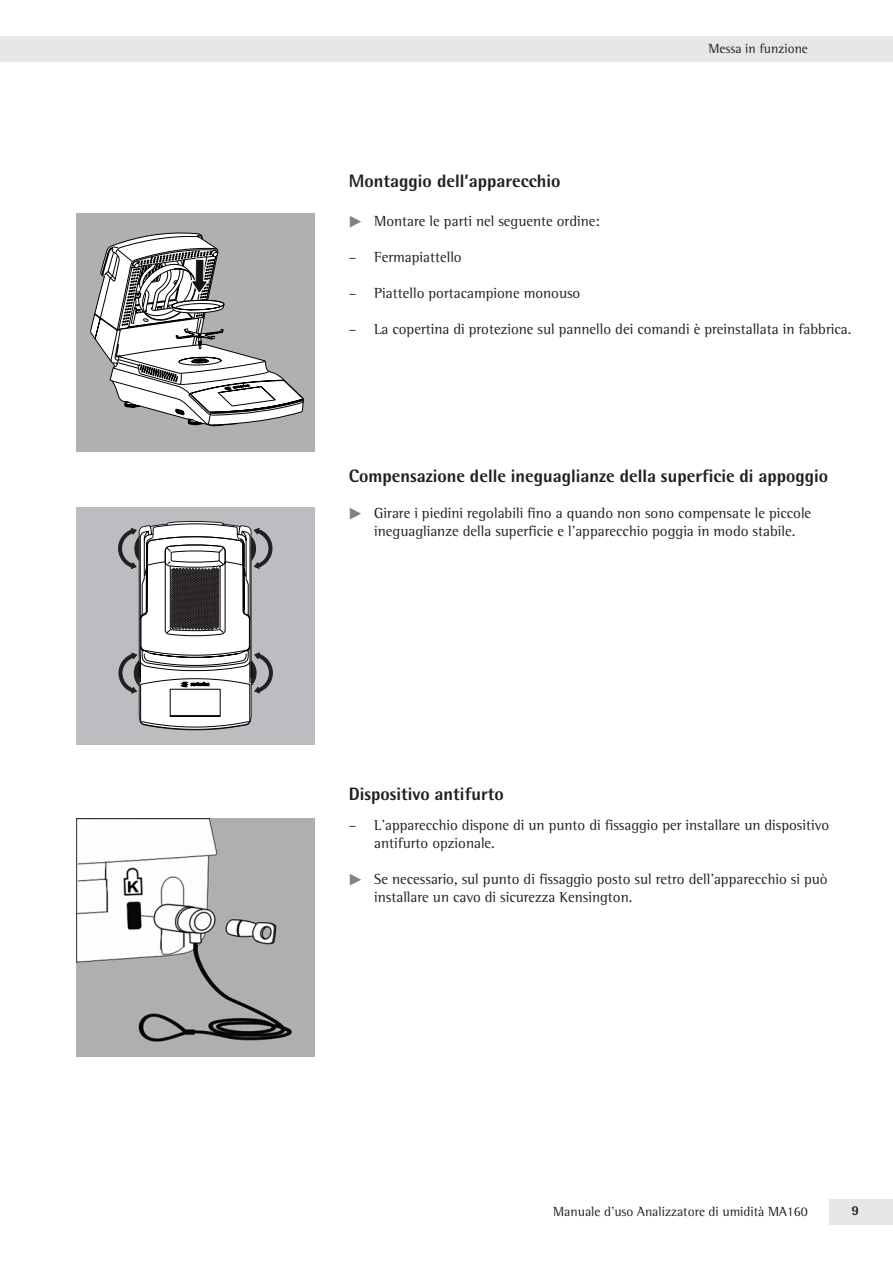
<style>
.page{position:relative;width:893px;height:1263px;background:#fff}
.page>*{position:absolute;margin:0;border:0;box-sizing:border-box;transform-origin:0 0}
.t1{font:800 18px "Sartorius Rotis Sans 2013";color:#231f20}
.t2{font:15px/18px "Sartorius Rotis Mail 2013";color:#231f20}
.t3{font:13.5px "Sartorius Rotis Mail 2013";color:#231f20}
.t4{font:800 13.5px "Sartorius Rotis Sans 2013";color:#231f20}
.s1{font-family:"Pik 6";color:#808285}
</style>
<div class="page">
<div style="left:0;top:36px;width:893px;height:26px;background:#e6e7e9"></div>
<div style="left:829px;top:1199px;width:64px;height:26px;background:#e6e7e9"></div>
<div style="left:77px;top:214px;width:238px;height:238px;background:#b0b0b0"></div>
<svg style="left:91px;top:232px;width:213px;height:194px"></svg>
<div style="left:77px;top:507px;width:238px;height:238px;background:#bcbdc0"></div>
<svg style="left:119px;top:520px;width:153px;height:210px"></svg>
<img style="left:77px;top:819px;width:237px;height:238px">
<p class="t3" style="left:708px;top:41px;width:101px">Messa in funzione</p>
<p class="t1" style="left:349px;top:169px;width:213px">Montaggio dell’apparecchio</p>
<p class="t2" style="left:349px;top:212px;width:253px"><span class="s1">t</span> Montare le parti nel seguente ordine:</p>
<p class="t2" style="left:349px;top:248px;width:115px">– Fermapiattello</p>
<p class="t2" style="left:349px;top:284px;width:233px">– Piattello portacampione monouso</p>
<p class="t2" style="left:349px;top:320px;width:502px">– La copertina di protezione sul pannello dei comandi è preinstallata in fabbrica.</p>
<p class="t1" style="left:349px;top:464px;width:481px">Compensazione delle ineguaglianze della superficie di appoggio</p>
<p class="t2" style="left:349px;top:504px;width:464px;text-align:center"><span class="s1">t</span> Girare i piedini regolabili fino a quando non sono compensate le piccole ineguaglianze della superficie e l’apparecchio poggia in modo stabile.</p>
<p class="t1" style="left:349px;top:782px;width:157px">Dispositivo antifurto</p>
<p class="t2" style="left:374px;top:815px;width:456px;text-indent:-26px">– L’apparecchio dispone di un punto di fissaggio per installare un dispositivo antifurto opzionale.</p>
<p class="t2" style="left:374px;top:869px;width:455px;text-indent:-26px"><span class="s1">t</span> Se necessario, sul punto di fissaggio posto sul retro dell’apparecchio si può installare un cavo di sicurezza Kensington.</p>
<p class="t3" style="left:553px;top:1203px;width:256px">Manuale d'uso Analizzatore di umidità MA160</p>
<p class="t4" style="left:851px;top:1202px;width:9px">9</p>
</div>
